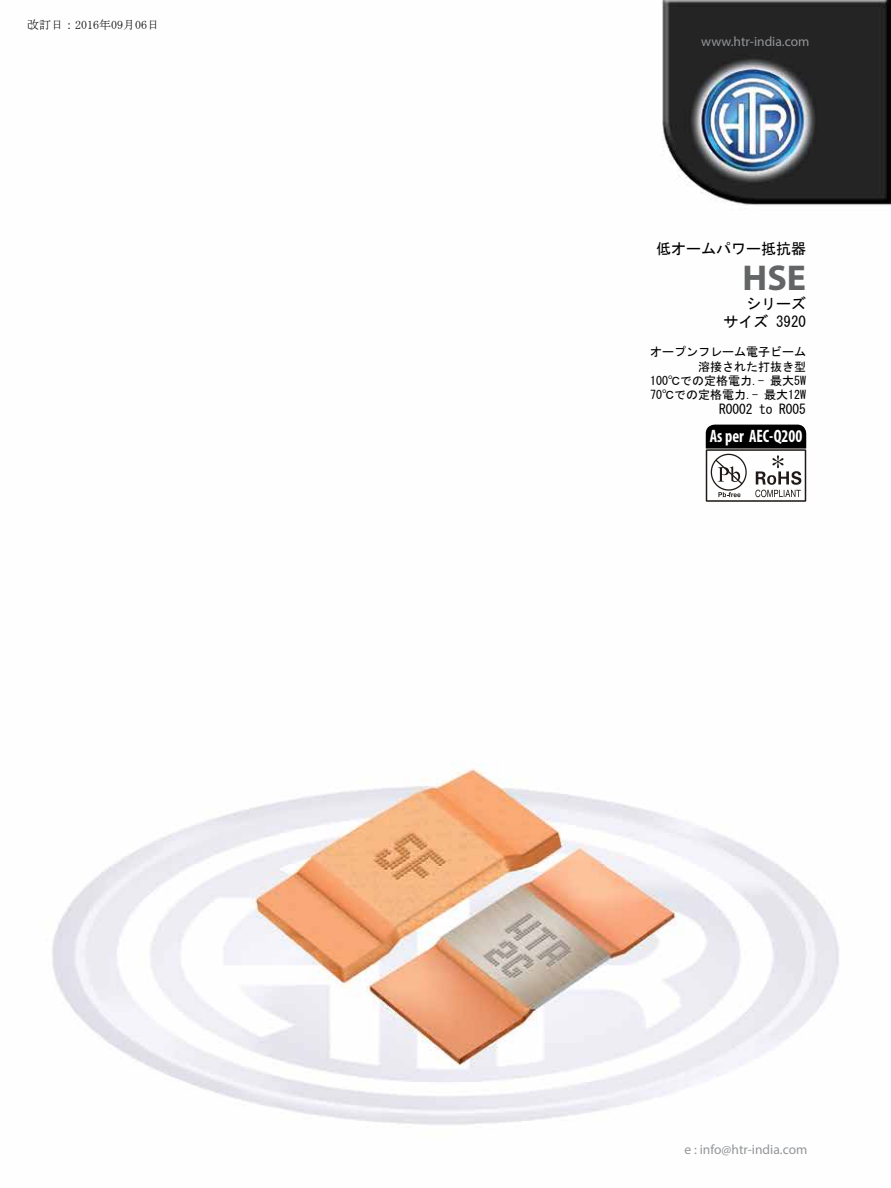
<style>
.page{position:relative;width:891px;height:1188px;background:#fff}
.page>*{position:absolute;margin:0;border:0;box-sizing:border-box;transform-origin:0 0}
.t1{font:700 36px "Myriad Pro";color:#636466}
.t2{font:700 condensed 18px "Myriad Pro";color:#fff;scale:.9 1}
.t3{font:15px/18px "MS Gothic";color:#000;text-align:right}
.t4{font:13.5px "Myriad Pro";color:#939598}
.t5{font:13.5px "MS Gothic";letter-spacing:-.005em;color:#000}
.t6{font:12px/14.4px "MS Gothic";color:#000;text-align:right}
.t7{font:12px "MS Mincho";color:#000}
</style>
<div class="page">
<img style="left:52px;top:0;width:839px;height:1125px">
<svg style="left:706px;top:425px;width:100px;height:77px"></svg>
<p class="t7" style="left:27px;top:18px;width:133px">改訂日：2016年09月06日</p>
<p class="t4" style="left:701px;top:33px;width:110px">www.htr-india.com</p>
<p class="t3" style="left:656px;top:239px;width:151px">低オームパワー抵抗器</p>
<h1 class="t1" style="left:743px;top:254px;width:65px">HSE</h1>
<p class="t3" style="left:724px;top:295px;width:84px">シリーズ<br>サイズ 3920</p>
<p class="t6" style="left:650px;top:345px;width:157px">オープンフレーム電子ビーム溶接された打抜き型<br>100℃での定格電力.- 最大5W<br>70℃での定格電力.- 最大12W</p>
<p class="t5" style="left:719px;top:403px;width:88px">R0002 to R005</p>
<h2 class="t2" style="left:710px;top:425px;width:104px">As per AEC-Q200</h2>
<p class="t4" style="left:685px;top:1141px;width:124px">e : info@htr-india.com</p>
</div>
